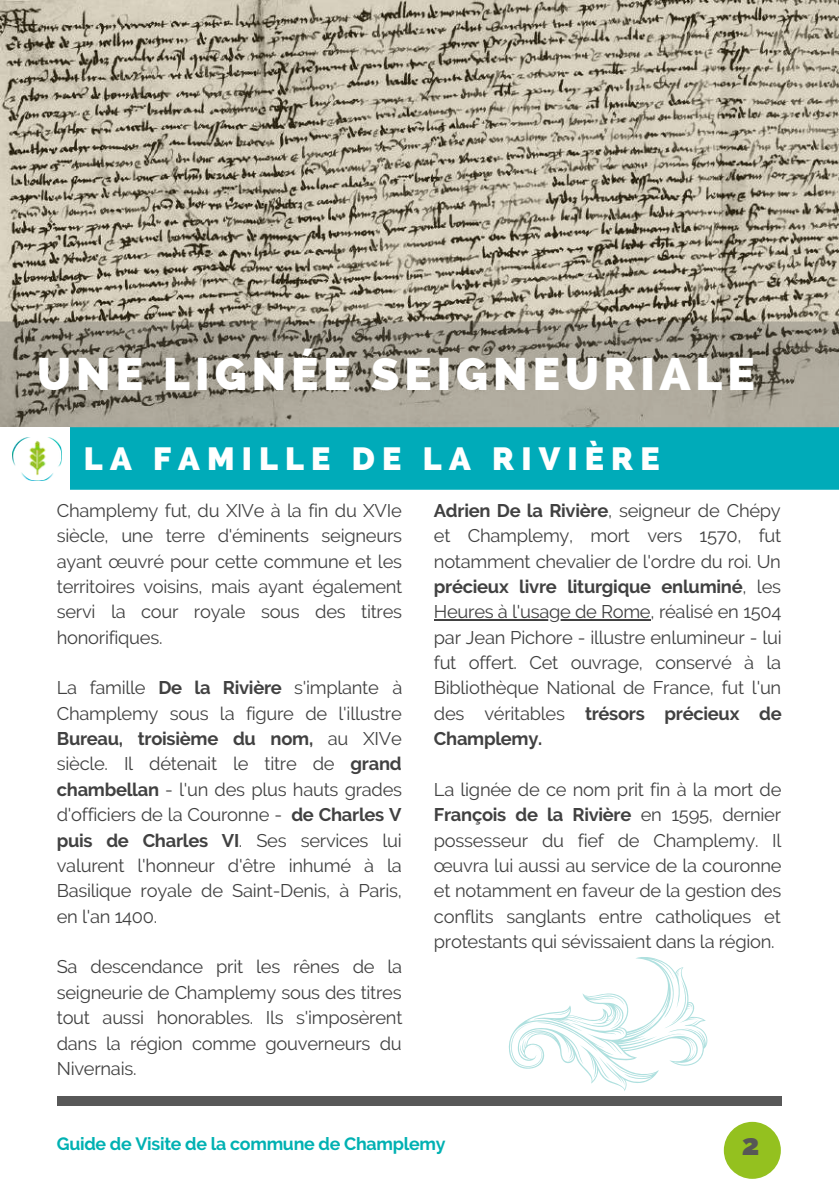
<style>
.page{position:relative;width:839px;height:1191px;background:#fff}
.page>*{position:absolute;margin:0;border:0;box-sizing:border-box;transform-origin:0 0}
.t1{font:800 45.6px "Raleway";letter-spacing:.11em;color:#fff}
.t2{font:800 32.2px "Raleway";letter-spacing:.22em;color:#fff}
.t3{font:800 29.4px "Raleway";color:#575756}
.t4{font:18.4px/25.4px "Raleway";letter-spacing:-.015em;color:#414141;text-align:justify}
.t5{font:700 17.8px "Raleway";letter-spacing:-.015em;color:#00b1b2}
.s1{font-weight:700}
</style>
<div class="page">
<img style="left:0;top:0;width:838px;height:322px">
<div style="left:57px;top:1096px;width:724px;height:9px;background:#585858"></div>
<div style="left:0;top:427px;width:838px;height:63px;background:#00abb9"></div>
<div style="left:723px;top:1122px;width:57px;height:57px;background:#94c11f;border-radius:50%"></div>
<svg style="left:0;top:322px;width:838px;height:105px;background:#9a9588"></svg>
<svg style="left:508px;top:957px;width:199px;height:134px"></svg>
<hr style="left:434px;top:619px;width:216px;height:1px;background:#414141">
<div style="left:0;top:427px;width:70px;height:73px;background:#fff"></div>
<img style="left:13px;top:437px;width:49px;height:43px">
<h1 class="t1" style="left:37px;top:347px;width:719px">UNE LIGNÉE SEIGNEURIALE</h1>
<h2 class="t2" style="left:84px;top:440px;width:577px">LA FAMILLE DE LA RIVIÈRE</h2>
<p class="t4" style="left:434px;top:498px;width:349px"><span class="s1">Adrien De la Rivière</span>, seigneur de Chépy et Champlemy, mort vers 1570, fut notamment chevalier de l'ordre du roi. Un <span class="s1">précieux livre liturgique enluminé</span>, les Heures à l'usage de Rome, réalisé en 1504 par Jean Pichore - illustre enlumineur - lui fut offert. Cet ouvrage, conservé à la Bibliothèque National de France, fut l'un des véritables <span class="s1">trésors précieux de Champlemy.</span></p>
<p class="t4" style="left:434px;top:777px;width:349px">La lignée de ce nom prit fin à la mort de <span class="s1">François de la Rivière</span> en 1595, dernier possesseur du fief de Champlemy. Il œuvra lui aussi au service de la couronne et notamment en faveur de la gestion des conflits sanglants entre catholiques et protestants qui sévissaient dans la région.</p>
<p class="t4" style="left:57px;top:498px;width:347px">Champlemy fut, du XIVe à la fin du XVIe siècle, une terre d'éminents seigneurs ayant œuvré pour cette commune et les territoires voisins, mais ayant également servi la cour royale sous des titres honorifiques.</p>
<p class="t4" style="left:57px;top:675px;width:347px">La famille <span class="s1">De la Rivière</span> s'implante à Champlemy sous la figure de l'illustre <span class="s1">Bureau, troisième du nom,</span> au XIVe siècle. Il détenait le titre de <span class="s1">grand chambellan</span> - l'un des plus hauts grades d'officiers de la Couronne - <span class="s1">de Charles V puis de Charles VI</span>. Ses services lui valurent l'honneur d'être inhumé à la Basilique royale de Saint-Denis, à Paris, en l'an 1400.</p>
<p class="t4" style="left:57px;top:954px;width:347px">Sa descendance prit les rênes de la seigneurie de Champlemy sous des titres tout aussi honorables. Ils s'imposèrent dans la région comme gouverneurs du Nivernais.</p>
<p class="t5" style="left:57px;top:1133px;width:390px">Guide de Visite de la commune de Champlemy</p>
<h3 class="t3" style="left:742px;top:1128px;width:19px">2</h3>
</div>
